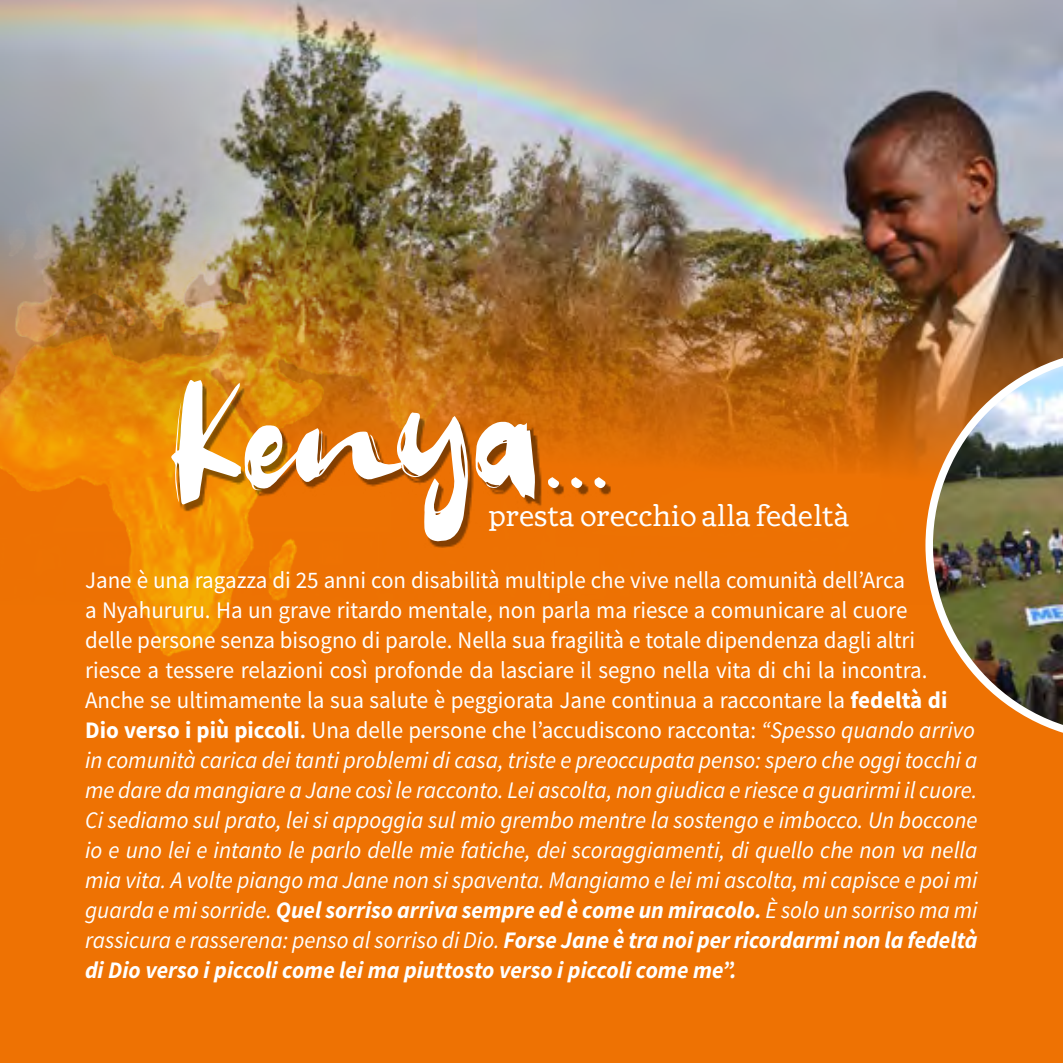
<style>
.page{position:relative;width:1063px;height:1063px;background:#ee7203}
.page>*{position:absolute;margin:0;border:0;box-sizing:border-box;transform-origin:0 0}
.t1{font:150px "Welcome";color:#fff}
.t2{font:27.5px "Allejo";color:#fff}
.t3{font:italic 23.75px/30px "Source Sans Pro";color:#fff}
.s1{font-style:normal}
.s2{font-weight:700;font-style:normal}
.s3{font-weight:600;font-style:normal}
.s4{font-weight:700}
</style>
<div class="page">
<img style="left:652px;top:0;width:411px;height:473px">
<img style="left:0;top:0;width:652px;height:657px">
<div style="left:175px;top:385px;width:435px;height:163px;background:#000;opacity:.45"></div>
<img style="left:925px;top:349px;width:138px;height:384px">
<h1 class="t1" style="left:171px;top:347px;width:443px">Kenya...</h1>
<p class="t2" style="left:488px;top:498px;width:363px">presta orecchio alla fedeltà</p>
<p class="t3" style="left:85px;top:565px;width:894px"><span class="s1">Jane è una ragazza di 25 anni con disabilità multiple che vive nella comunità dell’Arca<br>a Nyahururu. Ha un grave ritardo mentale, non parla ma riesce a comunicare al cuore<br>delle persone senza bisogno di parole. Nella sua fragilità e totale dipendenza dagli altri<br>riesce a tessere relazioni così profonde da lasciare il segno nella vita di chi la incontra.<br>Anche se ultimamente la sua salute è peggiorata Jane continua a raccontare la</span> <span class="s2">fedeltà di Dio verso i più piccoli</span><span class="s3">.</span> <span class="s1">Una delle persone che l’accudiscono racconta:</span> “Spesso quando arrivo in comunità carica dei tanti problemi di casa, triste e preoccupata penso: spero che oggi tocchi a me dare da mangiare a Jane così le racconto. Lei ascolta, non giudica e riesce a guarirmi il cuore.<br>Ci sediamo sul prato, lei si appoggia sul mio grembo mentre la sostengo e imbocco. Un boccone io e uno lei e intanto le parlo delle mie fatiche, dei scoraggiamenti, di quello che non va nella mia vita. A volte piango ma Jane non si spaventa. Mangiamo e lei mi ascolta, mi capisce e poi mi guarda e mi sorride. <span class="s4">Quel sorriso arriva sempre ed è come un miracolo.</span> È solo un sorriso ma mi rassicura e rasserena: penso al sorriso di Dio. <span class="s4">Forse Jane è tra noi per ricordarmi non la fedeltà di Dio verso i piccoli come lei ma piuttosto verso i piccoli come me”.</span></p>
</div>
